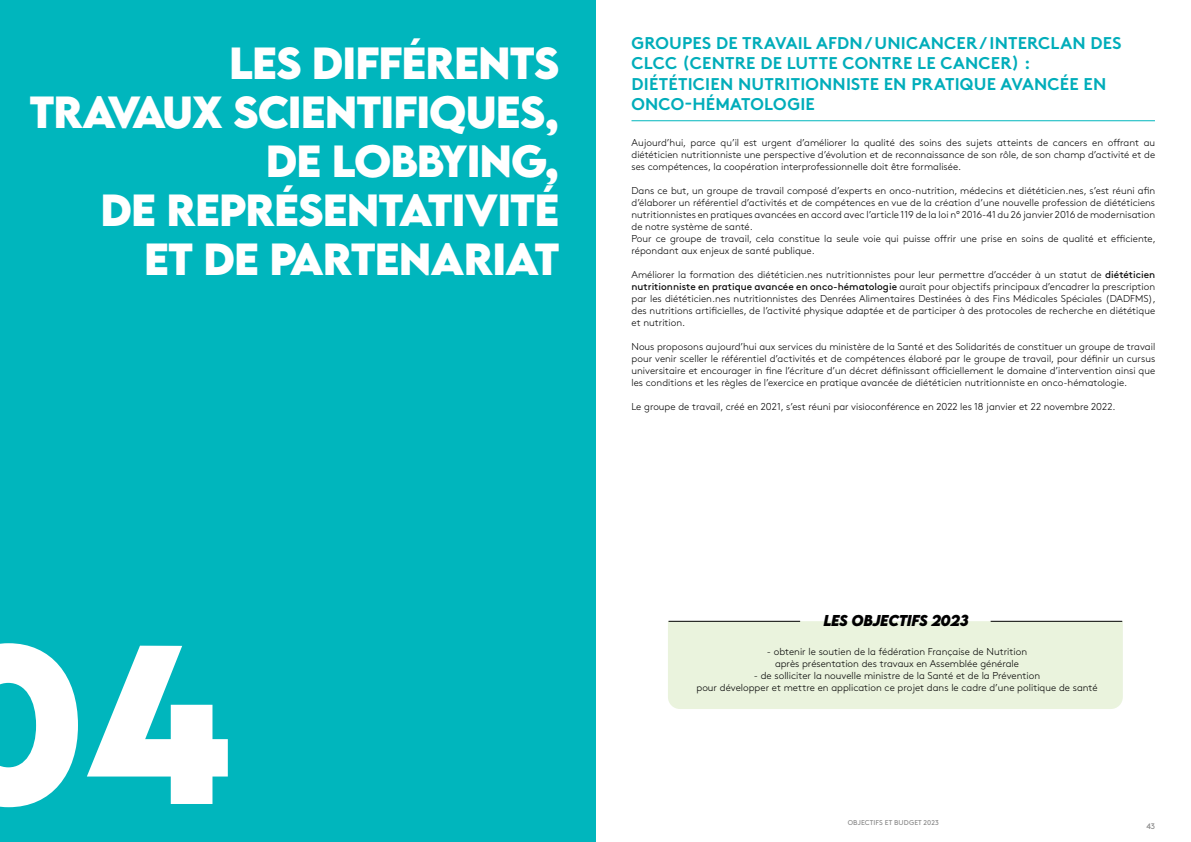
<style>
.page{position:relative;width:1191px;height:842px;background:#fff}
.page>*{position:absolute;margin:0;border:0;box-sizing:border-box;transform-origin:0 0}
.t1{font:700 200px "LEMONMILK";color:#fff}
.t2{font:700 40px/49px "LEMONMILK";letter-spacing:-.025em;color:#fff;text-align:right}
.t3{font:700 17px/20.4px "Brown Pro";letter-spacing:.01em;color:#00adba}
.t4{font:italic 700 14px "LEMONMILK";letter-spacing:-.025em;color:#000}
.t5{font:300 10px/12px "Brown Pro";color:#000;text-align:justify}
.t6{font:8px "Brown Pro";color:#878787}
.t7{font:7px "Brown Pro";letter-spacing:.015em;color:#878787}
.s1{font-weight:400}
</style>
<div class="page">
<div style="left:0;top:0;width:595px;height:842px;background:#00b6bd"></div>
<div style="left:668px;top:621px;width:454px;height:88px;background:#eaf3dd"></div>
<hr style="left:990px;top:621px;width:132px;height:1px;background:#000">
<hr style="left:668px;top:621px;width:132px;height:1px;background:#000">
<hr style="left:631px;top:120px;width:524px;height:1px;background:#00b6bd">
<h2 class="t2" style="left:29px;top:39px;width:531px">LES DIFFÉRENTS<br>TRAVAUX SCIENTIFIQUES,<br>DE LOBBYING,<br>DE REPRÉSENTATIVITÉ<br>ET DE PARTENARIAT</h2>
<h3 class="t3" style="left:631px;top:31px;width:491px">GROUPES DE TRAVAIL AFDN / UNICANCER / INTERCLAN DES CLCC (CENTRE DE LUTTE CONTRE LE CANCER) :<br>DIÉTÉTICIEN NUTRITIONNISTE EN PRATIQUE AVANCÉE EN ONCO-HÉMATOLOGIE</h3>
<p class="t5" style="left:631px;top:136px;width:525px">Aujourd’hui, parce qu’il est urgent d’améliorer la qualité des soins des sujets atteints de cancers en offrant au diététicien nutritionniste une perspective d’évolution et de reconnaissance de son rôle, de son champ d’activité et de ses compétences, la coopération interprofessionnelle doit être formalisée.</p>
<p class="t5" style="left:631px;top:184px;width:526px;text-align:left">Dans ce but, un groupe de travail composé d’experts en onco-nutrition, médecins et diététicien.nes, s’est réuni afin d’élaborer un référentiel d’activités et de compétences en vue de la création d’une nouvelle profession de diététiciens nutritionnistes en pratiques avancées en accord avec l’article 119 de la loi n° 2016-41 du 26 janvier 2016 de modernisation de notre système de santé.<br>Pour ce groupe de travail, cela constitue la seule voie qui puisse offrir une prise en soins de qualité et efficiente, répondant aux enjeux de santé publique.</p>
<p class="t5" style="left:631px;top:268px;width:526px">Améliorer la formation des diététicien.nes nutritionnistes pour leur permettre d’accéder à un statut de <span class="s1">diététicien nutritionniste en pratique avancée en onco-hématologie</span> aurait pour objectifs principaux d’encadrer la prescription par les diététicien.nes nutritionnistes des Denrées Alimentaires Destinées à des Fins Médicales Spéciales (DADFMS), des nutritions artificielles, de l’activité physique adaptée et de participer à des protocoles de recherche en diététique et nutrition.</p>
<p class="t5" style="left:631px;top:340px;width:525px">Nous proposons aujourd’hui aux services du ministère de la Santé et des Solidarités de constituer un groupe de travail pour venir sceller le référentiel d’activités et de compétences élaboré par le groupe de travail, pour définir un cursus universitaire et encourager in fine l’écriture d’un décret définissant officiellement le domaine d’intervention ainsi que les conditions et les règles de l’exercice en pratique avancée de diététicien nutritionniste en onco-hématologie.</p>
<p class="t5" style="left:631px;top:400px;width:485px">Le groupe de travail, créé en 2021, s’est réuni par visioconférence en 2022 les 18 janvier et 22 novembre 2022.</p>
<h1 class="t1" style="left:-68px;top:589px;width:301px">04</h1>
<h3 class="t4" style="left:823px;top:611px;width:147px">LES OBJECTIFS 2023</h3>
<p class="t5" style="left:767px;top:645px;width:262px;text-align:center">- obtenir le soutien de la fédération Française de Nutrition après présentation des travaux en Assemblée générale</p>
<p class="t5" style="left:696px;top:669px;width:403px;text-align:center">- de solliciter la nouvelle ministre de la Santé et de la Prévention<br>pour développer et mettre en application ce projet dans le cadre d’une politique de santé</p>
<p class="t7" style="left:847px;top:817px;width:93px">OBJECTIFS ET BUDGET 2023</p>
<p class="t6" style="left:1146px;top:820px;width:10px">43</p>
</div>
